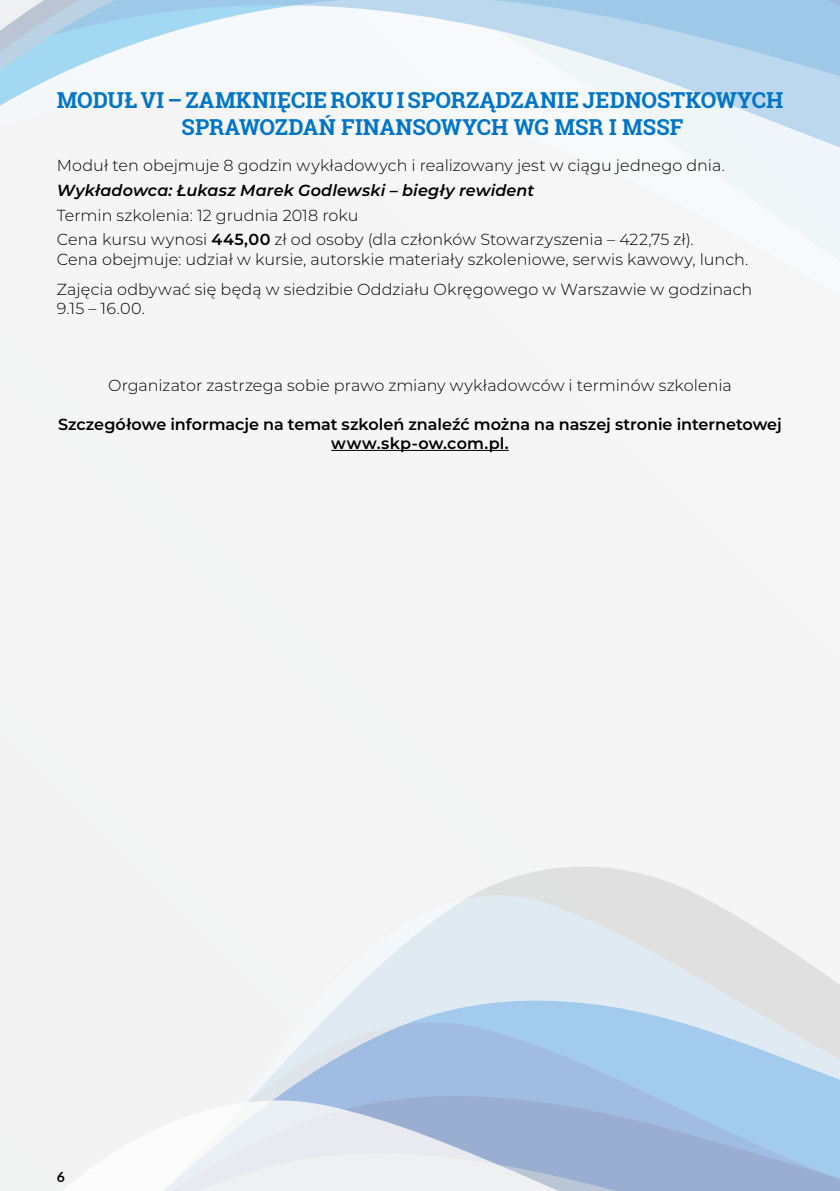
<style>
.page{position:relative;width:840px;height:1191px;background:#fff}
.page>*{position:absolute;margin:0;border:0;box-sizing:border-box;transform-origin:0 0}
.t1{font:700 22px/26.4px "Roboto Slab";letter-spacing:.005em;color:#0075c8}
.t2{font:300 16px/24.8px "Montserrat";letter-spacing:.005em;color:#000}
.t3{font:600 16px/19.2px "Montserrat";letter-spacing:-.005em;color:#000;text-align:center}
.t4{font:italic 600 16px "Montserrat";letter-spacing:.01em;color:#000}
.t5{font:700 14px "Lato";color:#000}
.s1{font-weight:600}
</style>
<div class="page">
<div style="left:0;top:0;width:839px;height:1191px;background:#f5f5f5"></div>
<svg style="left:772px;top:121px;width:67px;height:22px"></svg>
<svg style="left:0;top:0;width:839px;height:121px"></svg>
<svg style="left:474px;top:867px;width:223px;height:28px;fill:#e0e0e0"></svg>
<svg style="left:322px;top:895px;width:517px;height:127px;fill:#e0eaf1"></svg>
<svg style="left:266px;top:1022px;width:573px;height:60px;background:#b3cee9"></svg>
<svg style="left:165px;top:1082px;width:674px;height:109px"></svg>
<hr style="left:331px;top:450px;width:177px;height:1px;background:#000">
<h1 class="t1" style="left:181px;top:87px;width:602px;text-indent:-125px">MODUŁ VI – ZAMKNIĘCIE ROKU I SPORZĄDZANIE JEDNOSTKOWYCH<br>SPRAWOZDAŃ FINANSOWYCH WG MSR I MSSF</h1>
<p class="t2" style="left:57px;top:152px;width:669px">Moduł ten obejmuje 8 godzin wykładowych i realizowany jest w ciągu jednego dnia.</p>
<p class="t4" style="left:57px;top:179px;width:479px">Wykładowca: Łukasz Marek Godlewski – biegły rewident</p>
<p class="t2" style="left:57px;top:202px;width:638px">Termin szkolenia: 12 grudnia 2018 roku<br>Cena kursu wynosi <span class="s1">445,00</span> zł od osoby (dla członków Stowarzyszenia – 422,75 zł).</p>
<p class="t2" style="left:57px;top:243px;width:696px;line-height:30.6px">Cena obejmuje: udział w kursie, autorskie materiały szkoleniowe, serwis kawowy, lunch.<br>Zajęcia odbywać się będą w siedzibie Oddziału Okręgowego w Warszawie w godzinach</p>
<p class="t2" style="left:57px;top:296px;width:90px">9.15 – 16.00.</p>
<p class="t2" style="left:108px;top:372px;width:625px">Organizator zastrzega sobie prawo zmiany wykładowców i terminów szkolenia</p>
<p class="t3" style="left:58px;top:413px;width:725px">Szczegółowe informacje na temat szkoleń znaleźć można na naszej stronie internetowej www.skp-ow.com.pl.</p>
<p class="t5" style="left:57px;top:1166px;width:10px">6</p>
</div>
